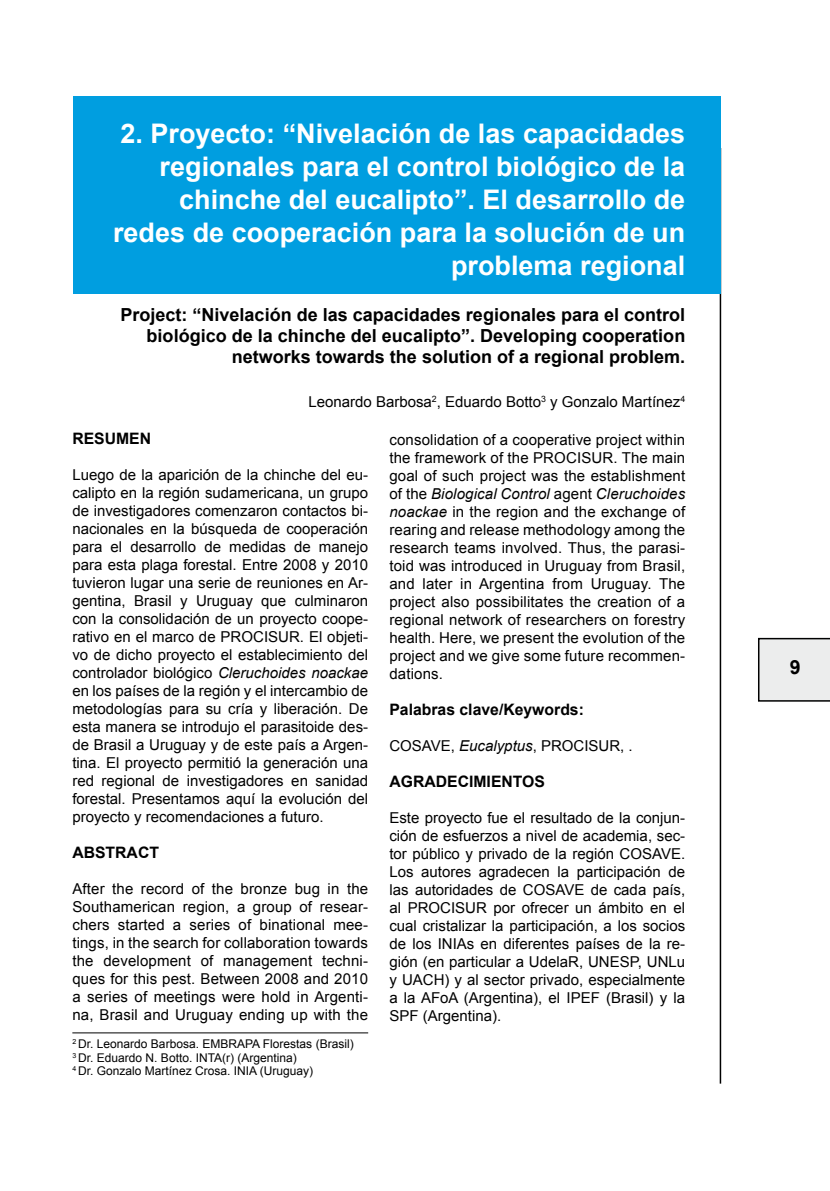
<style>
.page{position:relative;width:830px;height:1191px;background:#fff}
.page>*{position:absolute;margin:0;border:0;box-sizing:border-box;transform-origin:0 0}
.t1{font:700 27px/33px "Arial";color:#fff;text-align:right}
.t2{font:700 19.5px "Arial";color:#000}
.t3{font:700 18px/20.7px "Arial";color:#000;text-align:right}
.t4{font:700 15.75px "Arial";color:#000}
.t5{font:15px/18px "Arial";color:#000;text-align:justify}
.t6{font:12px/13.5px "Arial";color:#000}
.s1{font-style:italic}
</style>
<div class="page">
<svg style="left:758px;top:638px;width:71px;height:63px;background:#dedfdf"></svg>
<hr style="left:719px;top:97px;width:1px;height:986px;background:#000">
<div style="left:73px;top:96px;width:647px;height:197px;background:#009ee0"></div>
<hr style="left:72px;top:1032px;width:296px;height:1px;background:#000">
<h1 class="t1" style="left:113px;top:118px;width:573px">2. Proyecto: “Nivelación de las capacidades regionales para el control biológico de la chinche del eucalipto”. El desarrollo de redes de cooperación para la solución de un problema regional</h1>
<p class="t3" style="left:120px;top:305px;width:566px">Project: “Nivelación de las capacidades regionales para el control biológico de la chinche del eucalipto”. Developing cooperation networks towards the solution of a regional problem.</p>
<p class="t5" style="left:308px;top:393px;width:378px">Leonardo Barbosa<sup>2</sup>, Eduardo Botto<sup>3</sup> y Gonzalo Martínez<sup>4</sup></p>
<p class="t4" style="left:72px;top:428px;width:80px">RESUMEN</p>
<p class="t5" style="left:72px;top:466px;width:297px">Luego de la aparición de la chinche del eu&shy;calipto en la región sudamericana, un grupo de investigadores comenzaron contactos bi&shy;nacionales en la búsqueda de cooperación para el desarrollo de medidas de manejo para esta plaga forestal. Entre 2008 y 2010 tuvieron lugar una serie de reuniones en Ar&shy;gentina, Brasil y Uruguay que culminaron con la consolidación de un proyecto coope&shy;rativo en el marco de PROCISUR. El objeti&shy;vo de dicho proyecto el establecimiento del controlador biológico <span class="s1">Cleruchoides noackae </span>en los países de la región y el intercambio de metodologías para su cría y liberación. De esta manera se introdujo el parasitoide des&shy;de Brasil a Uruguay y de este país a Argen&shy;tina. El proyecto permitió la generación una red regional de investigadores en sanidad forestal. Presentamos aquí la evolución del proyecto y recomendaciones a futuro.</p>
<p class="t4" style="left:72px;top:842px;width:88px">ABSTRACT</p>
<p class="t5" style="left:72px;top:880px;width:297px">After the record of the bronze bug in the Southamerican region, a group of resear&shy;chers started a series of binational mee&shy;tings, in the search for collaboration towards the development of management techni&shy;ques for this pest. Between 2008 and 2010 a series of meetings were hold in Argenti&shy;na, Brasil and Uruguay ending up with the</p>
<p class="t6" style="left:72px;top:1037px;width:283px"><sup>2</sup> Dr. Leonardo Barbosa. EMBRAPA Florestas (Brasil)<br><sup>3</sup> Dr. Eduardo N. Botto. INTA(r) (Argentina)<br><sup>4</sup> Dr. Gonzalo Martínez Crosa. INIA (Uruguay)</p>
<p class="t5" style="left:389px;top:431px;width:297px">consolidation of a cooperative project within the framework of the PROCISUR. The main goal of such project was the establishment of the <span class="s1">Biological Control</span> agent <span class="s1">Cleruchoides noackae</span> in the region and the exchange of rearing and release methodology among the research teams involved. Thus, the parasi&shy;toid was introduced in Uruguay from Brasil, and later in Argentina from Uruguay. The project also possibilitates the creation of a regional network of researchers on forestry health. Here, we present the evolution of the project and we give some future recommen&shy;dations.</p>
<p class="t4" style="left:389px;top:699px;width:196px">Palabras clave/Keywords:</p>
<p class="t5" style="left:389px;top:737px;width:245px">COSAVE, <span class="s1">Eucalyptus</span>, PROCISUR, .</p>
<p class="t4" style="left:389px;top:771px;width:157px">AGRADECIMIENTOS</p>
<p class="t5" style="left:389px;top:809px;width:297px">Este proyecto fue el resultado de la conjun&shy;ción de esfuerzos a nivel de academia, sec&shy;tor público y privado de la región COSAVE.<br>Los autores agradecen la participación de las autoridades de COSAVE de cada país, al PROCISUR por ofrecer un ámbito en el cual cristalizar la participación, a los socios de los INIAs en diferentes países de la re&shy;gión (en particular a UdelaR, UNESP, UNLu y UACH) y al sector privado, especialmente a la AFoA (Argentina), el IPEF (Brasil) y la SPF (Argentina).</p>
<h2 class="t2" style="left:789px;top:654px;width:12px">9</h2>
</div>
